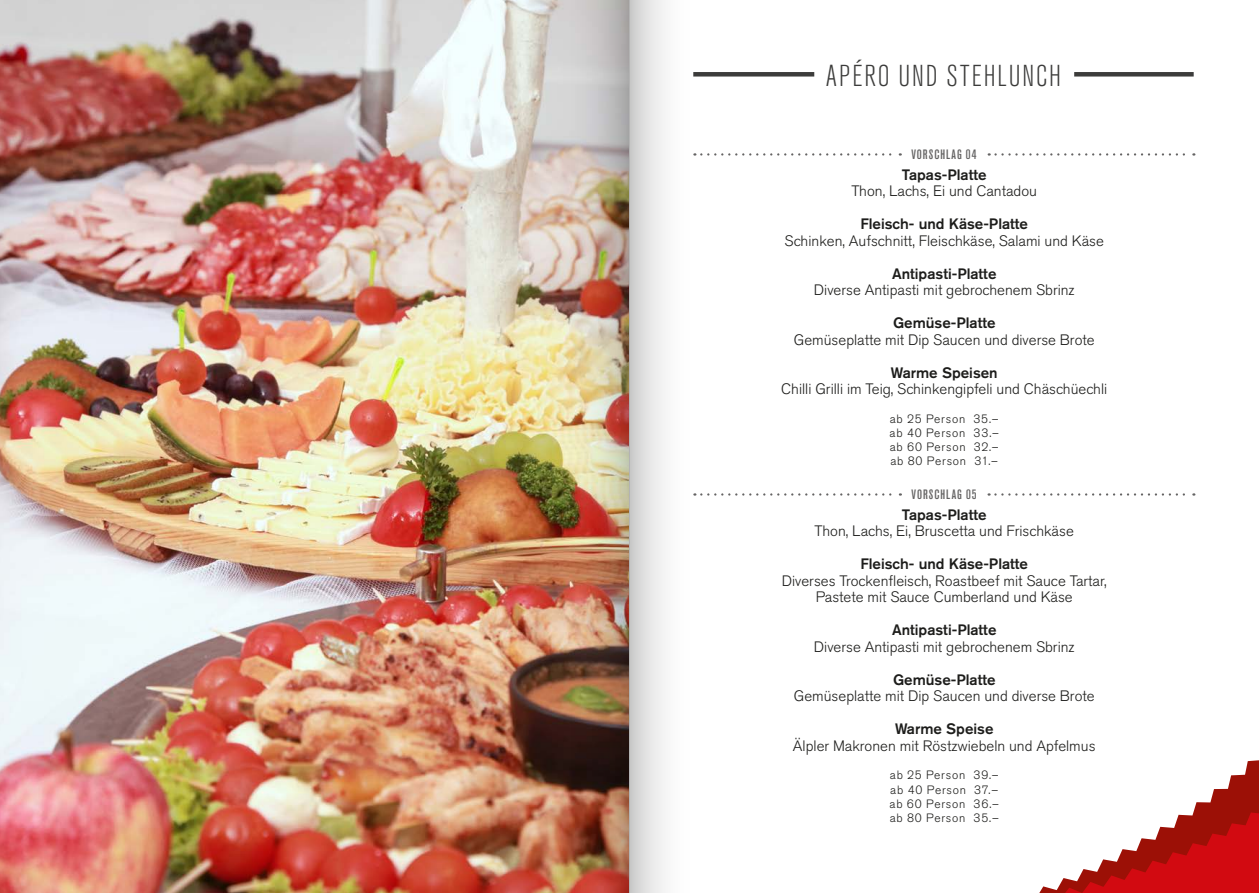
<style>
.page{position:relative;width:1259px;height:893px;background:#fff}
.page>*{position:absolute;margin:0;border:0;box-sizing:border-box;transform-origin:0 0}
.t1{font:300 condensed 30px "Akzidenz Grotesk Pro";letter-spacing:.065em;color:#3c3c3b}
.t2{font:300 15px/16.5px "Akzidenz Grotesk Pro";color:#1d1d1b;text-align:center}
.t3{font:500 15px "Akzidenz Grotesk Pro";color:#1d1d1b}
.t4{font:500 condensed 13.5px "Akzidenz Grotesk Pro";letter-spacing:.08em;color:#646363}
.t5{font:300 12px/14.2px "Akzidenz Grotesk Pro";letter-spacing:.065em;color:#1d1d1b;text-align:justify}
</style>
<div class="page">
<svg style="left:987px;top:72px;width:272px;height:821px"></svg>
<div style="left:693px;top:72px;width:121px;height:5px;background:#3c3c3b"></div>
<div style="left:1074px;top:72px;width:119px;height:5px;background:#3c3c3b"></div>
<img style="left:0;top:0;width:566px;height:893px">
<svg style="left:701px;top:153px;width:199px;height:3px"></svg>
<svg style="left:995px;top:153px;width:199px;height:3px"></svg>
<svg style="left:701px;top:493px;width:200px;height:3px"></svg>
<svg style="left:995px;top:493px;width:199px;height:3px"></svg>
<img style="left:566px;top:0;width:99px;height:893px">
<hr style="left:629px;top:0;width:1px;height:893px;background:#b3b3b3">
<h1 class="t1" style="left:826px;top:56px;width:237px">APÉRO UND STEHLUNCH</h1>
<p class="t4" style="left:911px;top:145px;width:67px">VORSCHLAG 04</p>
<p class="t3" style="left:902px;top:165px;width:86px">Tapas-Platte</p>
<p class="t2" style="left:851px;top:183px;width:187px">Thon, Lachs, Ei und Cantadou</p>
<p class="t3" style="left:860px;top:214px;width:169px">Fleisch- und Käse-Platte</p>
<p class="t2" style="left:784px;top:232px;width:321px">Schinken, Aufschnitt, Fleischkäse, Salami und Käse</p>
<p class="t3" style="left:892px;top:264px;width:106px">Antipasti-Platte</p>
<p class="t2" style="left:814px;top:282px;width:262px">Diverse Antipasti mit gebrochenem Sbrinz</p>
<p class="t3" style="left:893px;top:313px;width:104px">Gemüse-Platte</p>
<p class="t2" style="left:794px;top:331px;width:302px">Gemüseplatte mit Dip Saucen und diverse Brote</p>
<p class="t3" style="left:891px;top:363px;width:108px">Warme Speisen</p>
<p class="t2" style="left:781px;top:381px;width:328px">Chilli Grilli im Teig, Schinkengipfeli und Chäschüechli</p>
<p class="t5" style="left:889px;top:411px;width:111px">ab 25 Person 35.– ab 40 Person 33.– ab 60 Person 32.– ab 80 Person 31.–</p>
<p class="t4" style="left:911px;top:485px;width:66px">VORSCHLAG 05</p>
<p class="t3" style="left:902px;top:505px;width:86px">Tapas-Platte</p>
<p class="t2" style="left:814px;top:523px;width:261px">Thon, Lachs, Ei, Bruscetta und Frischkäse</p>
<p class="t3" style="left:860px;top:554px;width:169px">Fleisch- und Käse-Platte</p>
<p class="t2" style="left:782px;top:572px;width:326px">Diverses Trockenfleisch, Roastbeef mit Sauce Tartar,<br>Pastete mit Sauce Cumberland und Käse</p>
<p class="t3" style="left:892px;top:620px;width:106px">Antipasti-Platte</p>
<p class="t2" style="left:814px;top:638px;width:262px">Diverse Antipasti mit gebrochenem Sbrinz</p>
<p class="t3" style="left:893px;top:670px;width:104px">Gemüse-Platte</p>
<p class="t2" style="left:794px;top:688px;width:302px">Gemüseplatte mit Dip Saucen und diverse Brote</p>
<p class="t3" style="left:895px;top:719px;width:100px">Warme Speise</p>
<p class="t2" style="left:793px;top:737px;width:304px">Älpler Makronen mit Röstzwiebeln und Apfelmus</p>
<p class="t5" style="left:889px;top:768px;width:111px">ab 25 Person 39.– ab 40 Person 37.– ab 60 Person 36.– ab 80 Person 35.–</p>
</div>
